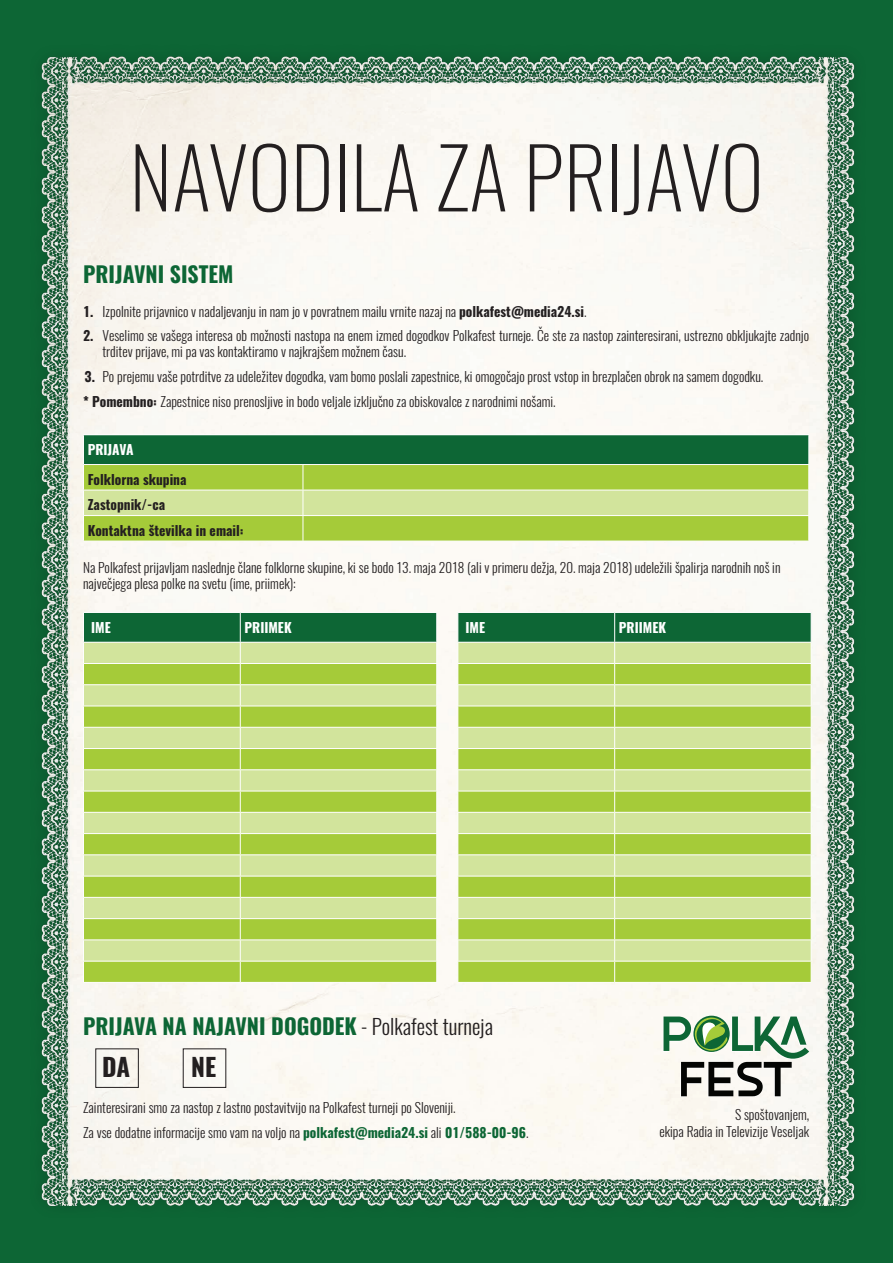
<style>
.page{position:relative;width:893px;height:1263px;background:#0d6635}
.page>*{position:absolute;margin:0;border:0;box-sizing:border-box;transform-origin:0 0}
.t1{font:200 82.8px "Oswald";color:#231f20}
.t2{font:700 24.75px "Oswald";color:#231f20}
.t3{font:700 21.75px "Oswald";color:#0d6635}
.t4{font:300 13.5px/16.2px "Oswald";color:#231f20}
.t5{font:700 13.5px/25.5px "Oswald";color:#231f20}
.t6{font:700 13.5px "Oswald";color:#fff}
.s1{font-weight:700}
.s2{font-weight:300;font-size:21px;color:#231f20}
.s3{font-weight:700;color:#0d6635}
</style>
<div class="page">
<img style="left:41px;top:56px;width:814px;height:1151px">
<hr style="left:83px;top:434px;width:220px;height:1px;background:#fff">
<hr style="left:303px;top:434px;width:506px;height:1px;background:#fff">
<hr style="left:83px;top:541px;width:220px;height:1px;background:#fff">
<hr style="left:303px;top:541px;width:506px;height:1px;background:#fff">
<svg style="left:83px;top:435px;width:726px;height:106px"></svg>
<hr style="left:83px;top:490px;width:220px;height:1px;background:#fff">
<hr style="left:303px;top:490px;width:506px;height:1px;background:#fff">
<svg style="left:663px;top:1016px;width:146px;height:81px"></svg>
<svg style="left:83px;top:612px;width:354px;height:370px;background:#b1d06e"></svg>
<hr style="left:83px;top:982px;width:157px;height:1px;background:#fff">
<hr style="left:240px;top:982px;width:197px;height:1px;background:#fff">
<svg style="left:457px;top:612px;width:355px;height:370px;background:#b1d06e"></svg>
<hr style="left:457px;top:982px;width:158px;height:1px;background:#fff">
<hr style="left:615px;top:982px;width:196px;height:1px;background:#fff">
<div style="left:95px;top:1048px;width:44px;height:40px;border:1px solid #231f20"></div>
<div style="left:183px;top:1048px;width:43px;height:40px;border:1px solid #231f20"></div>
<h1 class="t1" style="left:129px;top:104px;width:636px">NAVODILA ZA PRIJAVO</h1>
<h3 class="t3" style="left:83px;top:263px;width:152px">PRIJAVNI SISTEM</h3>
<p class="t4" style="left:83px;top:301px;width:505px"><span class="s1">1.</span> Izpolnite prijavnico v nadaljevanju in nam jo v povratnem mailu vrnite nazaj na <span class="s1">polkafest@media24.si</span>.</p>
<p class="t4" style="left:103px;top:326px;width:708px;text-indent:-19px"><span class="s1">2.</span> Veselimo se vašega interesa ob možnosti nastopa na enem izmed dogodkov Polkafest turneje. Če ste za nastop zainteresirani, ustrezno obkljukajte zadnjo trditev prijave, mi pa vas kontaktiramo v najkrajšem možnem času.</p>
<p class="t4" style="left:83px;top:363px;width:682px;line-height:24.8px"><span class="s1">3.</span> Po prejemu vaše potrditve za udeležitev dogodka, vam bomo poslali zapestnice, ki omogočajo prost vstop in brezplačen obrok na samem dogodku. <span class="s1">* Pomembno:</span> Zapestnice niso prenosljive in bodo veljale izključno za obiskovalce z narodnimi nošami.</p>
<p class="t6" style="left:88px;top:443px;width:47px">PRIJAVA</p>
<p class="t5" style="left:88px;top:467px;width:157px">Folklorna skupina<br>Zastopnik/-ca<br>Kontaktna številka in email:</p>
<p class="t4" style="left:83px;top:558px;width:699px">Na Polkafest prijavljam naslednje člane folklorne skupine, ki se bodo 13. maja 2018 (ali v primeru dežja, 20. maja 2018) udeležili špalirja narodnih noš in največjega plesa polke na svetu (ime, priimek):</p>
<p class="t6" style="left:91px;top:620px;width:21px">IME</p>
<p class="t6" style="left:245px;top:620px;width:49px">PRIIMEK</p>
<p class="t6" style="left:466px;top:620px;width:21px">IME</p>
<p class="t6" style="left:619px;top:620px;width:49px">PRIIMEK</p>
<h3 class="t3" style="left:83px;top:1015px;width:411px">PRIJAVA NA NAJAVNI DOGODEK <span class="s2">- Polkafest turneja</span></h3>
<h2 class="t2" style="left:102px;top:1054px;width:29px">DA</h2>
<h2 class="t2" style="left:191px;top:1054px;width:26px">NE</h2>
<p class="t4" style="left:83px;top:1094px;width:447px;line-height:24.8px">Zainteresirani smo za nastop z lastno postavitvijo na Polkafest turneji po Sloveniji.<br>Za vse dodatne informacije smo vam na voljo na <span class="s3">polkafest@media24.si</span> ali <span class="s3">01/588-00-96</span>.</p>
<p class="t4" style="left:659px;top:1104px;width:151px;line-height:17.5px;text-align:right">S spoštovanjem,<br>ekipa Radia in Televizije Veseljak</p>
</div>
